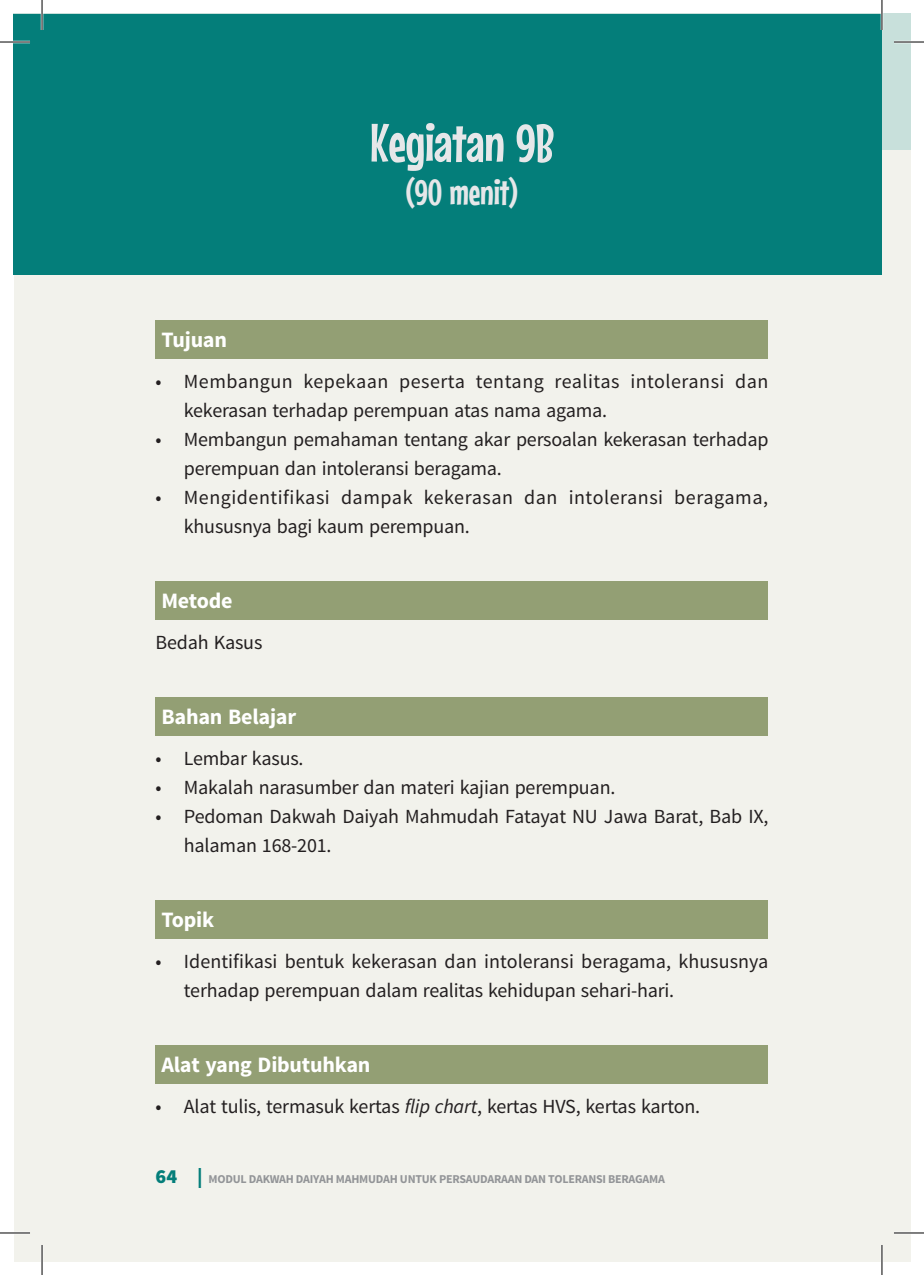
<style>
.page{position:relative;width:924px;height:1275px;background:#fff}
.page>*{position:absolute;margin:0;border:0;box-sizing:border-box;transform-origin:0 0}
.Sub_Judul{font:54px "Mouse Memoirs";letter-spacing:-.01em;color:#e6e7e9}
.Sub_Judul-2{font:36px "Mouse Memoirs";letter-spacing:-.01em;color:#e6e7e9}
.Subhead_2{font:700 22px "Source Sans Pro";letter-spacing:-.01em;color:#fff}
.Nomor{font:20px/29px "Source Sans Pro";letter-spacing:-.01em;color:#231f20}
.Nomor-2{font:20px/29px "Source Sans Pro";letter-spacing:.01em;color:#231f20}
.Nomor-3{font:20px/29px "Source Sans Pro";letter-spacing:.025em;color:#231f20}
.BODY_TEXT{font:20px "Source Sans Pro";letter-spacing:-.01em;color:#231f20}
.t1{font:700 12px "Source Sans Pro";letter-spacing:-.02em;color:#939598}
.s1{font-style:italic}
.s2{font-weight:900;font-size:20px;color:#047e7a}
</style>
<div class="page">
<div style="left:14px;top:15px;width:867px;height:1246px;background:#f2f2ec"></div>
<div style="left:881px;top:15px;width:28px;height:1246px;background:#f2f2ec"></div>
<div style="left:881px;top:14px;width:28px;height:136px;background:#c8e0db"></div>
<div style="left:155px;top:320px;width:613px;height:38px;background:#939f74"></div>
<div style="left:155px;top:581px;width:613px;height:38px;background:#939f74"></div>
<div style="left:155px;top:697px;width:613px;height:38px;background:#939f74"></div>
<div style="left:155px;top:900px;width:613px;height:38px;background:#939f74"></div>
<div style="left:155px;top:1045px;width:613px;height:38px;background:#939f74"></div>
<div style="left:14px;top:14px;width:867px;height:260px;background:#047e7a"></div>
<hr style="left:0;top:41px;width:30px;height:2px;background:#fff">
<hr style="left:893px;top:41px;width:30px;height:2px;background:#fff">
<hr style="left:0;top:1231px;width:30px;height:3px;background:#fff">
<hr style="left:893px;top:1231px;width:30px;height:3px;background:#fff">
<hr style="left:41px;top:0;width:2px;height:30px;background:#fff">
<hr style="left:41px;top:1245px;width:2px;height:30px;background:#fff">
<hr style="left:880px;top:0;width:2px;height:30px;background:#fff">
<hr style="left:880px;top:1245px;width:2px;height:30px;background:#fff">
<hr style="left:0;top:42px;width:30px;height:1px;background:#000">
<hr style="left:893px;top:42px;width:30px;height:1px;background:#000">
<hr style="left:0;top:1232px;width:30px;height:1px;background:#000">
<hr style="left:893px;top:1232px;width:30px;height:1px;background:#000">
<hr style="left:42px;top:0;width:1px;height:30px;background:#000">
<hr style="left:42px;top:1245px;width:1px;height:30px;background:#000">
<hr style="left:881px;top:0;width:1px;height:30px;background:#000">
<hr style="left:881px;top:1245px;width:1px;height:30px;background:#000">
<p class="Sub_Judul" style="left:369px;top:111px;width:186px">Kegiatan 9B</p>
<p class="Sub_Judul-2" style="left:406px;top:171px;width:113px">(90 menit)</p>
<p class="Subhead_2" style="left:161px;top:325px;width:67px">Tujuan</p>
<p class="Nomor-2" style="left:184px;top:367px;width:585px;text-indent:-28px">• Membangun kepekaan peserta tentang realitas intoleransi dan kekerasan terhadap perempuan atas nama agama.</p>
<p class="Nomor" style="left:184px;top:425px;width:586px;text-indent:-28px">• Membangun pemahaman tentang akar persoalan kekerasan terhadap perempuan dan intoleransi beragama.</p>
<p class="Nomor-3" style="left:184px;top:483px;width:585px;text-indent:-28px">• Mengidentifikasi dampak kekerasan dan intoleransi beragama, khususnya bagi kaum perempuan.</p>
<p class="Subhead_2" style="left:161px;top:586px;width:73px">Metode</p>
<p class="BODY_TEXT" style="left:155px;top:629px;width:108px">Bedah Kasus</p>
<p class="Subhead_2" style="left:161px;top:702px;width:136px">Bahan Belajar</p>
<p class="Nomor" style="left:155px;top:744px;width:149px">• Lembar kasus.</p>
<p class="Nomor" style="left:155px;top:773px;width:461px">• Makalah narasumber dan materi kajian perempuan.</p>
<p class="Nomor" style="left:184px;top:802px;width:586px;text-indent:-28px">• Pedoman Dakwah Daiyah Mahmudah Fatayat NU Jawa Barat, Bab IX, halaman 168-201.</p>
<p class="Subhead_2" style="left:161px;top:905px;width:54px">Topik</p>
<p class="Nomor" style="left:184px;top:947px;width:585px;text-indent:-28px">• Identifikasi bentuk kekerasan dan intoleransi beragama, khususnya terhadap perempuan dalam realitas kehidupan sehari-hari.</p>
<p class="Subhead_2" style="left:161px;top:1050px;width:210px">Alat yang Dibutuhkan</p>
<p class="Nomor" style="left:155px;top:1092px;width:546px">• Alat tulis, termasuk kertas <span class="s1">flip chart</span>, kertas HVS, kertas karton.</p>
<p class="t1" style="left:155px;top:1170px;width:510px"><span class="s2">64 |</span> MODUL DAKWAH DAIYAH MAHMUDAH UNTUK PERSAUDARAAN DAN TOLERANSI BERAGAMA</p>
</div>
